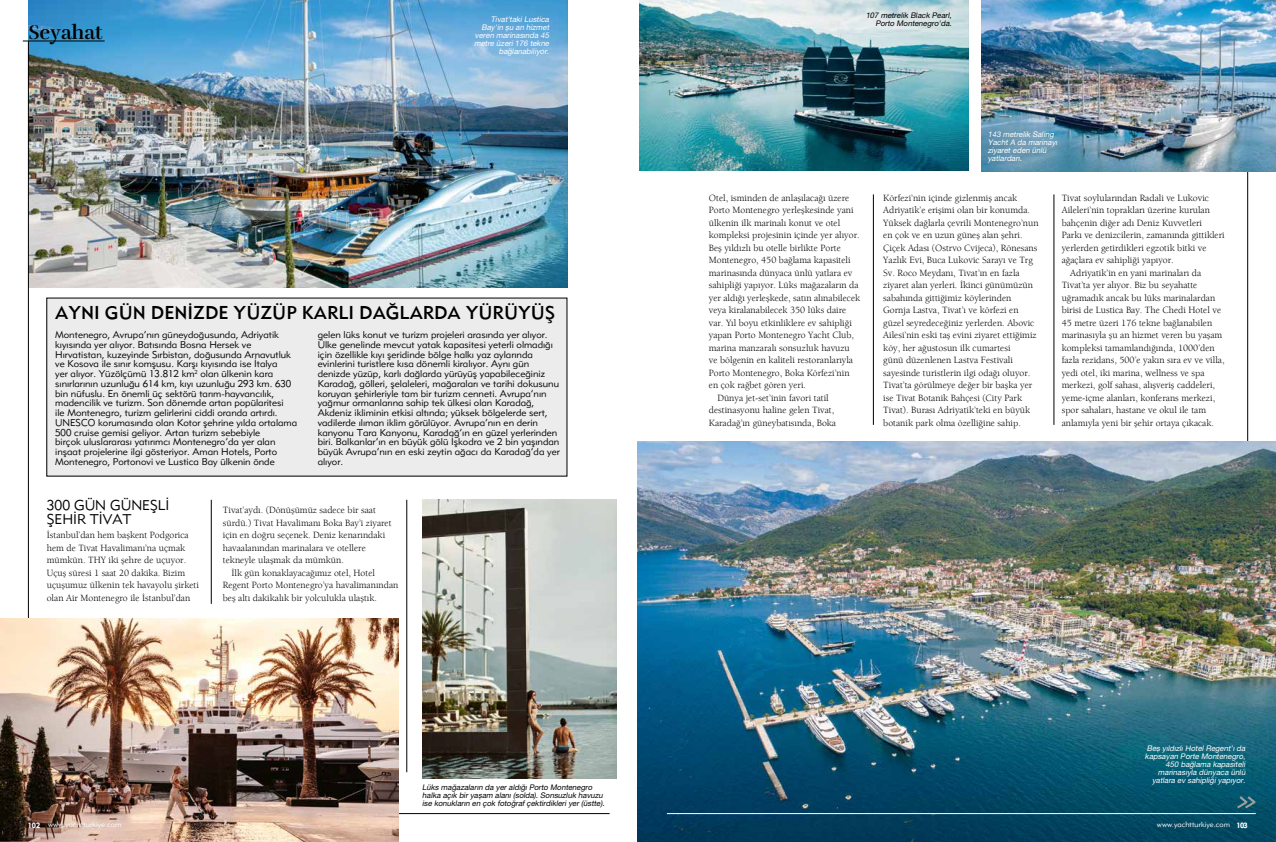
<style>
.page{position:relative;width:1276px;height:842px;background:#fff}
.page>*{position:absolute;margin:0;border:0;box-sizing:border-box;transform-origin:0 0}
.t1{font:20px "Rufina Stencil Alt 01 Bold";letter-spacing:.01em;color:#000}
.t2{font:18.1px "Metro Medium LT Two";color:#000}
.t3{font:14px/14px "Metro Lite LT Two";color:#000}
.t4{font:9.8px/12.5px "Berkeleym";color:#000}
.t5{font:9.8px/9.8px "Metro Lite LT Two";color:#000}
.t6{font:italic 7.8px/8px "Helvetica Neue LT Pro";color:#fff;text-align:right}
.t7{font:italic 7.8px/8px "Helvetica Neue LT Pro";color:#000;text-align:right}
.t8{font:7.5px "Metro Lite LT Two";color:#fff}
.s1{font-family:"Metro Black LT Two"}
</style>
<div class="page">
<hr style="left:1247px;top:31px;width:1px;height:783px;background:#000">
<img style="left:638px;top:441px;width:638px;height:401px">
<div style="left:47px;top:298px;width:520px;height:178px;background:#ececec"></div>
<img style="left:28px;top:0;width:539px;height:287px">
<hr style="left:406px;top:500px;width:1px;height:272px;background:#000">
<hr style="left:28px;top:41px;width:1px;height:773px;background:#000">
<hr style="left:23px;top:813px;width:586px;height:1px;background:#000">
<hr style="left:211px;top:500px;width:1px;height:104px;background:#000">
<hr style="left:23px;top:41px;width:82px;height:1px;background:#000">
<img style="left:0;top:619px;width:398px;height:223px">
<img style="left:422px;top:500px;width:194px;height:279px">
<hr style="left:667px;top:813px;width:588px;height:1px;background:#fff">
<svg style="left:1237px;top:796px;width:18px;height:12px"></svg>
<hr style="left:873px;top:194px;width:1px;height:231px;background:#000">
<hr style="left:1053px;top:194px;width:1px;height:231px;background:#000">
<img style="left:639px;top:0;width:329px;height:170px">
<img style="left:981px;top:0;width:295px;height:171px">
<h1 class="t1" style="left:28px;top:20px;width:76px">Seyahat</h1>
<p class="t6" style="left:474px;top:15px;width:78px">Tivat'taki Lustica<br>Bay 'in şu an hizmet veren marinasında 45 metre üzeri 176 tekne bağlanabiliyor.</p>
<p class="t7" style="left:865px;top:11px;width:89px">107 metrelik Black Pearl,<br>Porto Montenegro'da.</p>
<p class="t6" style="left:987px;top:130px;width:73px;text-align:left">143 metrelik Saling<br>Yacht A da marinayı ziyaret eden ünlü yatlardan.</p>
<h2 class="t2" style="left:55px;top:302px;width:501px">AYNI GÜN DENİZDE YÜZÜP KARLI DAĞLARDA YÜRÜYÜŞ</h2>
<p class="t5" style="left:55px;top:330px;width:243px">Montenegro, Avrupa’nın güneydoğusunda, Adriyatik kıyısında yer alıyor. Batısında Bosna Hersek ve Hırvatistan, kuzeyinde Sırbistan, doğusunda Arnavutluk ve Kosova ile sınır komşusu. Karşı kıyısında ise İtalya<br>yer alıyor. Yüzölçümü 13.812 km<sup>2</sup> olan ülkenin kara sınırlarının uzunluğu 614 km, kıyı uzunluğu 293 km. 630 bin nüfuslu. En önemli üç sektörü tarım-hayvancılık, madencilik ve turizm. Son dönemde artan popülaritesi<br>ile Montenegro, turizm gelirlerini ciddi oranda artırdı.<br>UNESCO korumasında olan Kotor şehrine yılda ortalama 500 cruise gemisi geliyor. Artan turizm sebebiyle<br>birçok uluslararası yatırımcı Montenegro’da yer alan inşaat projelerine ilgi gösteriyor. Aman Hotels, Porto Montenegro, Portonovi ve Lustica Bay ülkenin önde</p>
<p class="t5" style="left:318px;top:330px;width:244px">gelen lüks konut ve turizm projeleri arasında yer alıyor.<br>Ülke genelinde mevcut yatak kapasitesi yeterli olmadığı için özellikle kıyı şeridinde bölge halkı yaz aylarında evinlerini turistlere kısa dönemli kiralıyor. Aynı gün denizde yüzüp, karlı dağlarda yürüyüş yapabileceğiniz Karadağ, gölleri, şelaleleri, mağaraları ve tarihi dokusunu koruyan şehirleriyle tam bir turizm cenneti. Avrupa’nın yağmur ormanlarına sahip tek ülkesi olan Karadağ, Akdeniz ikliminin etkisi altında; yüksek bölgelerde sert, vadilerde ılıman iklim görülüyor. Avrupa’nın en derin kanyonu Tara Kanyonu, Karadağ’ın en güzel yerlerinden biri. Balkanlar’ın en büyük gölü İşkodra ve 2 bin yaşından büyük Avrupa’nın en eski zeytin ağacı da Karadağ’da yer alıyor.</p>
<h3 class="t3" style="left:47px;top:498px;width:124px">300 GÜN GÜNEŞLİ<br>ŞEHİR TİVAT</h3>
<p class="t4" style="left:47px;top:529px;width:154px">İstanbul’dan hem başkent Podgorica hem de Tivat Havalimanı’na uçmak mümkün. THY iki şehre de uçuyor.<br>Uçuş süresi 1 saat 20 dakika. Bizim uçuşumuz ülkenin tek havayolu şirketi olan Air Montenegro ile İstanbul’dan</p>
<p class="t4" style="left:223px;top:504px;width:155px">Tivat’aydı. (Dönüşümüz sadece bir saat</p>
<p class="t4" style="left:223px;top:516px;width:170px">sürdü.) Tivat Havalimanı Boka Bay’i ziyaret</p>
<p class="t4" style="left:223px;top:529px;width:164px">için en doğru seçenek. Deniz kenarındaki</p>
<p class="t4" style="left:223px;top:541px;width:144px">havaalanından marinalara ve otellere</p>
<p class="t4" style="left:223px;top:554px;width:122px">tekneyle ulaşmak da mümkün.</p>
<p class="t4" style="left:231px;top:566px;width:145px">İlk gün konaklayacağımız otel, Hotel</p>
<p class="t4" style="left:223px;top:579px;width:177px">Regent Porto Montenegro’ya havalimanından</p>
<p class="t4" style="left:223px;top:591px;width:156px">beş altı dakikalık bir yolculukla ulaştık.</p>
<p class="t8" style="left:28px;top:820px;width:95px"><span class="s1">102</span> www.yachtturkiye.com</p>
<p class="t7" style="left:422px;top:783px;width:185px;text-align:left">Lüks mağazaların da yer aldığı Porto Montenegro halka açık bir yaşam alanı (solda). Sonsuzluk havuzu ise konukların en çok fotoğraf çektirdikleri yer (üstte).</p>
<p class="t4" style="left:709px;top:191px;width:142px">Otel, isminden de anlaşılacağı üzere</p>
<p class="t4" style="left:709px;top:204px;width:146px">Porto Montenegro yerleşkesinde yani</p>
<p class="t4" style="left:709px;top:216px;width:133px">ülkenin ilk marinalı konut ve otel</p>
<p class="t4" style="left:709px;top:229px;width:152px">kompleksi projesinin içinde yer alıyor.</p>
<p class="t4" style="left:709px;top:241px;width:134px">Beş yıldızlı bu otelle birlikte Porte</p>
<p class="t4" style="left:709px;top:254px;width:143px">Montenegro, 450 bağlama kapasiteli</p>
<p class="t4" style="left:709px;top:266px;width:145px">marinasında dünyaca ünlü yatlara ev</p>
<p class="t4" style="left:709px;top:279px;width:151px">sahipliği yapıyor. Lüks mağazaların da</p>
<p class="t4" style="left:709px;top:291px;width:153px">yer aldığı yerleşkede, satın alınabilecek</p>
<p class="t4" style="left:709px;top:304px;width:139px">veya kiralanabilecek 350 lüks daire</p>
<p class="t4" style="left:709px;top:316px;width:144px">var. Yıl boyu etkinliklere ev sahipliği</p>
<p class="t4" style="left:709px;top:329px;width:147px">yapan Porto Montenegro Yacht Club,</p>
<p class="t4" style="left:709px;top:341px;width:142px">marina manzaralı sonsuzluk havuzu</p>
<p class="t4" style="left:709px;top:354px;width:146px">ve bölgenin en kaliteli restoranlarıyla</p>
<p class="t4" style="left:709px;top:366px;width:142px">Porto Montenegro, Boka Körfezi’nin</p>
<p class="t4" style="left:709px;top:379px;width:99px">en çok rağbet gören yeri.</p>
<p class="t4" style="left:717px;top:391px;width:113px">Dünya jet-set’inin favori tatil</p>
<p class="t4" style="left:709px;top:404px;width:127px">destinasyonu haline gelen Tivat,</p>
<p class="t4" style="left:709px;top:416px;width:129px">Karadağ’ın güneybatısında, Boka</p>
<p class="t4" style="left:883px;top:191px;width:157px">Körfezi’nin içinde gizlenmiş ancak Adriyatik’e erişimi olan bir konumda.<br>Yüksek dağlarla çevrili Montenegro’nun en çok ve en uzun güneş alan şehri.<br>Çiçek Adası (Ostrvo Cvijeca), Rönesans Yazlık Evi, Buca Lukovic Sarayı ve Trg Sv. Roco Meydanı, Tivat’ın en fazla ziyaret alan yerleri. İkinci günümüzün sabahında gittiğimiz köylerinden Gornja Lastva, Tivat’ı ve körfezi en güzel seyredeceğiniz yerlerden. Abovic Ailesi’nin eski taş evini ziyaret ettiğimiz köy, her ağustosun ilk cumartesi<br>günü düzenlenen Lastva Festivali sayesinde turistlerin ilgi odağı oluyor.<br>Tivat’ta görülmeye değer bir başka yer ise Tivat Botanik Bahçesi (City Park Tivat). Burası Adriyatik’teki en büyük botanik park olma özelliğine sahip.</p>
<p class="t4" style="left:1061px;top:191px;width:149px">Tivat soylularından Radali ve Lukovic</p>
<p class="t4" style="left:1061px;top:204px;width:150px">Aileleri’nin toprakları üzerine kurulan</p>
<p class="t4" style="left:1061px;top:216px;width:142px">bahçenin diğer adı Deniz Kuvvetleri</p>
<p class="t4" style="left:1061px;top:229px;width:164px">Parkı ve denizcilerin, zamanında gittikleri</p>
<p class="t4" style="left:1061px;top:241px;width:146px">yerlerden getirdikleri egzotik bitki ve</p>
<p class="t4" style="left:1061px;top:254px;width:114px">ağaçlara ev sahipliği yapıyor.</p>
<p class="t4" style="left:1070px;top:266px;width:133px">Adriyatik’in en yani marinaları da</p>
<p class="t4" style="left:1061px;top:279px;width:137px">Tivat’ta yer alıyor. Biz bu seyahatte</p>
<p class="t4" style="left:1061px;top:291px;width:155px">uğramadık ancak bu lüks marinalardan</p>
<p class="t4" style="left:1061px;top:304px;width:161px">birisi de Lustica Bay. The Chedi Hotel ve</p>
<p class="t4" style="left:1061px;top:316px;width:152px">45 metre üzeri 176 tekne bağlanabilen</p>
<p class="t4" style="left:1061px;top:329px;width:162px">marinasıyla şu an hizmet veren bu yaşam</p>
<p class="t4" style="left:1061px;top:341px;width:155px">kompleksi tamamlandığında, 1000’den</p>
<p class="t4" style="left:1061px;top:354px;width:164px">fazla rezidans, 500’e yakın sıra ev ve villa,</p>
<p class="t4" style="left:1061px;top:366px;width:144px">yedi otel, iki marina, wellness ve spa</p>
<p class="t4" style="left:1061px;top:379px;width:155px">merkezi, golf sahası, alışveriş caddeleri,</p>
<p class="t4" style="left:1061px;top:391px;width:155px">yeme-içme alanları, konferans merkezi,</p>
<p class="t4" style="left:1061px;top:404px;width:146px">spor sahaları, hastane ve okul ile tam</p>
<p class="t4" style="left:1061px;top:416px;width:154px">anlamıyla yeni bir şehir ortaya çıkacak.</p>
<p class="t6" style="left:1145px;top:744px;width:103px">Beş yıldızlı Hotel Regent’ı da kapsayan Porte Montenegro,<br>450 bağlama kapasiteli marinasıyla dünyaca ünlü yatlara ev sahipliği yapıyor.</p>
<p class="t8" style="left:1156px;top:820px;width:92px">www.yachtturkiye.com <span class="s1">103</span></p>
</div>
